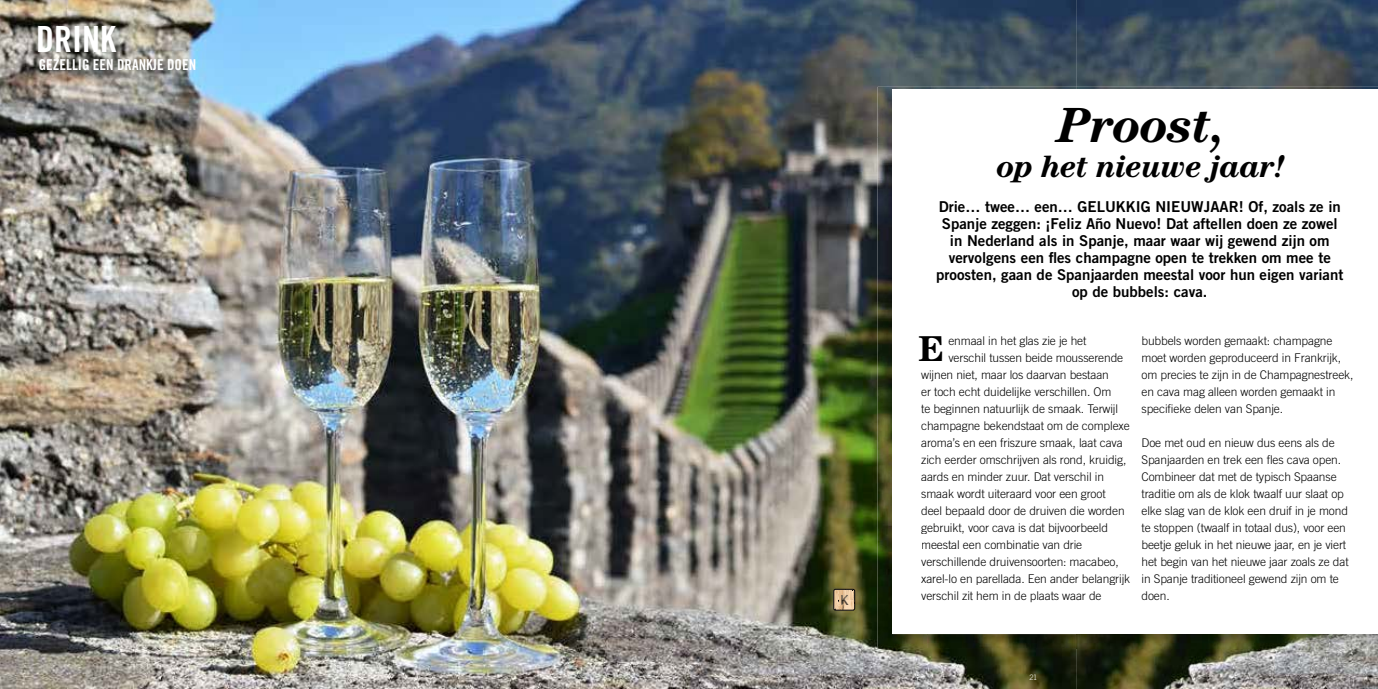
<style>
.page{position:relative;width:1378px;height:689px;background:#fff}
.page>*{position:absolute;margin:0;border:0;box-sizing:border-box;transform-origin:0 0}
.t1{font:italic 700 49.5px "Century LT";letter-spacing:-.02em;color:#000}
.t2{font:36px "Trade Gothic LT Std Bd Cn 20";color:#fff}
.t3{font:700 36px "Century LT";color:#000}
.t4{font:italic 700 31.5px "Century LT";letter-spacing:-.02em;color:#000}
.t5{font:15px/17px "Trade Gothic LT Std Bd 2";color:#000;text-align:center}
.t6{font:15px "Trade Gothic LT Std Bd Cn 20";color:#fff}
.t7{font:300 12px/17px "Trade Gothic LT Std";letter-spacing:-.01em;color:#000}
.t8{font:300 7.5px "Trade Gothic LT Std";color:#fff}
</style>
<div class="page">
<img style="left:0;top:0;width:1378px;height:689px">
<img style="left:877px;top:87px;width:501px;height:50px">
<img style="left:1328px;top:634px;width:50px;height:14px">
<img style="left:928px;top:634px;width:400px;height:14px">
<img style="left:877px;top:137px;width:51px;height:511px">
<div style="left:892px;top:89px;width:486px;height:545px;background:#fff"></div>
<svg style="left:834px;top:589px;width:21px;height:22px"></svg>
<div style="left:833px;top:589px;width:22px;height:21px;border:1px solid #000;border-radius:2px"></div>
<h2 class="t2" style="left:36px;top:17px;width:81px">DRINK</h2>
<p class="t6" style="left:39px;top:56px;width:159px">GEZELLIG EEN DRANKJE DOEN</p>
<h1 class="t1" style="left:1057px;top:96px;width:169px">Proost,</h1>
<h3 class="t4" style="left:997px;top:148px;width:290px">op het nieuwe jaar!</h3>
<p class="t5" style="left:936px;top:198px;width:409px">Drie… twee… een… GELUKKIG NIEUWJAAR! Of, zoals ze in Spanje zeggen: ¡Feliz Año Nuevo! Dat aftellen doen ze zowel in Nederland als in Spanje, maar waar wij gewend zijn om vervolgens een fles champagne open te trekken om mee te proosten, gaan de Spanjaarden meestal voor hun eigen variant op de bubbels: cava.</p>
<p class="t7" style="left:948px;top:332px;width:139px">enmaal in het glas zie je het</p>
<p class="t7" style="left:948px;top:349px;width:176px">verschil tussen beide mousserende</p>
<p class="t7" style="left:921px;top:366px;width:189px">wijnen niet, maar los daarvan bestaan</p>
<p class="t7" style="left:921px;top:383px;width:192px">er toch echt duidelijke verschillen. Om</p>
<p class="t7" style="left:921px;top:400px;width:198px">te beginnen natuurlijk de smaak. Terwijl</p>
<p class="t7" style="left:921px;top:417px;width:210px">champagne bekendstaat om de complexe</p>
<p class="t7" style="left:921px;top:434px;width:203px">aroma’s en een friszure smaak, laat cava</p>
<p class="t7" style="left:921px;top:451px;width:207px">zich eerder omschrijven als rond, kruidig,</p>
<p class="t7" style="left:921px;top:468px;width:184px">aards en minder zuur. Dat verschil in</p>
<p class="t7" style="left:921px;top:485px;width:186px">smaak wordt uiteraard voor een groot</p>
<p class="t7" style="left:921px;top:502px;width:205px">deel bepaald door de druiven die worden</p>
<p class="t7" style="left:921px;top:519px;width:188px">gebruikt, voor cava is dat bijvoorbeeld</p>
<p class="t7" style="left:921px;top:536px;width:163px">meestal een combinatie van drie</p>
<p class="t7" style="left:921px;top:553px;width:199px">verschillende druivensoorten: macabeo,</p>
<p class="t7" style="left:921px;top:570px;width:210px">xarel-lo en parellada. Een ander belangrijk</p>
<p class="t7" style="left:921px;top:587px;width:182px">verschil zit hem in de plaats waar de</p>
<h2 class="t3" style="left:918px;top:327px;width:27px">E</h2>
<p class="t7" style="left:1141px;top:332px;width:213px">bubbels worden gemaakt: champagne moet worden geproduceerd in Frankrijk, om precies te zijn in de Champagnestreek, en cava mag alleen worden gemaakt in specifieke delen van Spanje.</p>
<p class="t7" style="left:1141px;top:434px;width:209px">Doe met oud en nieuw dus eens als de Spanjaarden en trek een fles cava open.<br>Combineer dat met de typisch Spaanse traditie om als de klok twaalf uur slaat op elke slag van de klok een druif in je mond te stoppen (twaalf in totaal dus), voor een beetje geluk in het nieuwe jaar, en je viert het begin van het nieuwe jaar zoals ze dat in Spanje traditioneel gewend zijn om te doen.</p>
<p class="t8" style="left:1029px;top:672px;width:9px">21</p>
</div>
